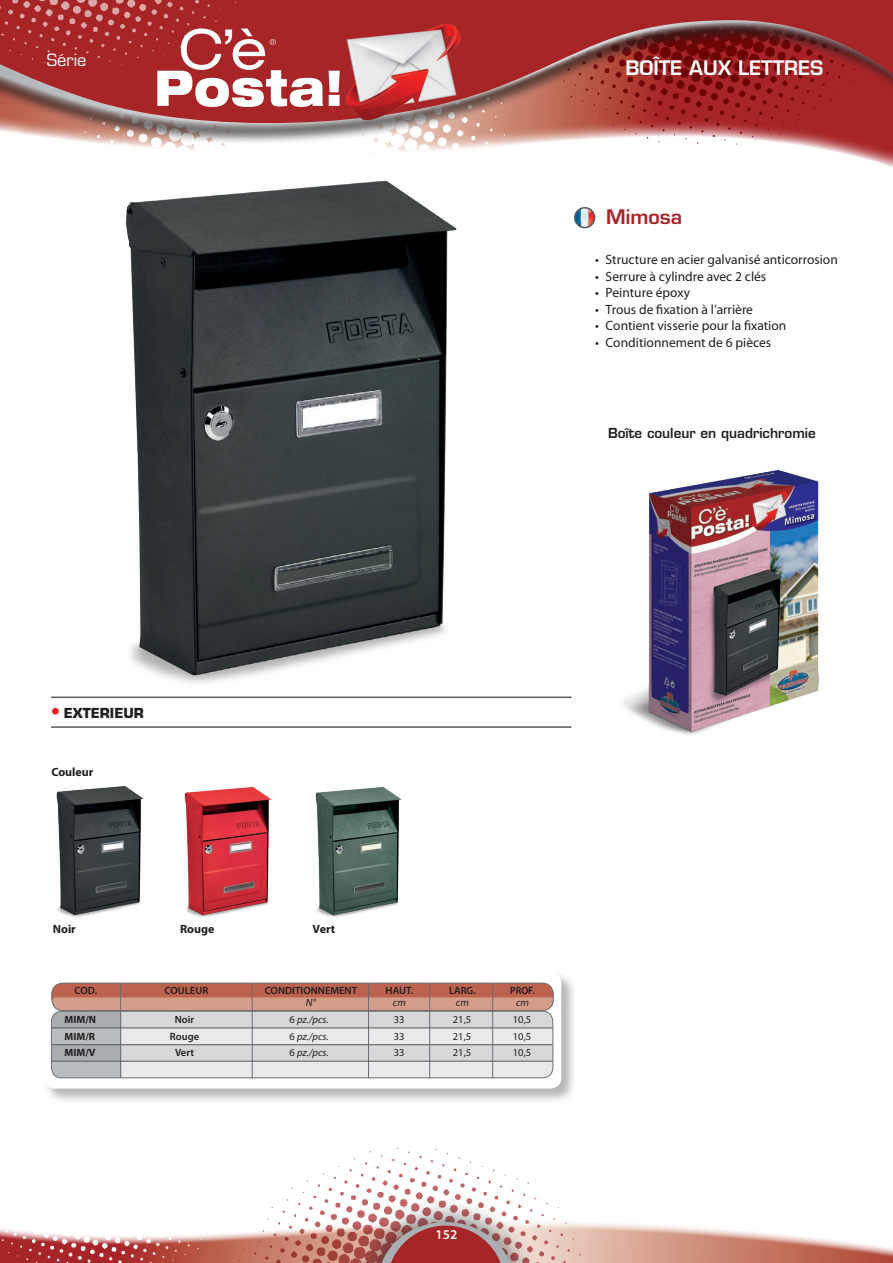
<style>
.page{position:relative;width:893px;height:1263px;background:#fff}
.page>*{position:absolute;margin:0;border:0;box-sizing:border-box;transform-origin:0 0}
.t1{font:600 19.5px "Eurostile LT Std";color:#fff}
.t2{font:600 19.5px "Eurostile LT Std";color:#a72427}
.t3{font:16.5px "Eurostile LT Std";color:#fff}
.t4{font:13.5px "Myriad Pro";color:#231f20}
.t5{font:600 13.5px "Eurostile LT Std";color:#231f20}
.t6{font:700 13.5px "Eurostile LT Std";color:#231f20}
.t7{font:600 13.5px "Myriad Pro";color:#fff}
.t8{font:700 12px "Myriad Pro";color:#231f20}
.t9{font:600 10.5px "Myriad Pro";color:#231f20}
.t10{font:italic 10.5px "Myriad Pro";color:#231f20}
.t11{font:10.5px "Myriad Pro";color:#231f20}
.t12{font:700 10.5px "Myriad Pro";color:#231f20}
.t13{font:600 10.5px "Myriad Pro";color:#231f20;scale:.94 1}
.s1{font-size:18px;color:#ee1d23}
.s2{font-style:normal}
</style>
<div class="page">
<svg style="left:680px;top:1227px;width:213px;height:36px"></svg>
<img style="left:317px;top:1147px;width:363px;height:116px">
<img style="left:0;top:1180px;width:317px;height:83px">
<div style="left:351px;top:1195px;width:189px;height:68px;background:#231f20;opacity:.65"></div>
<img style="left:415px;top:145px;width:478px;height:21px">
<svg style="left:24px;top:134px;width:869px;height:10px"></svg>
<svg style="left:0;top:0;width:893px;height:134px;background:#a13d3b"></svg>
<svg style="left:378px;top:1222px;width:135px;height:41px;background:#a95758"></svg>
<img style="left:0;top:0;width:364px;height:88px">
<div style="left:157px;top:28px;width:194px;height:89px;background:#a72427"></div>
<svg style="left:157px;top:28px;width:166px;height:79px"></svg>
<img style="left:329px;top:17px;width:146px;height:109px">
<img style="left:623px;top:469px;width:197px;height:266px">
<img style="left:93px;top:162px;width:385px;height:537px">
<img style="left:184px;top:786px;width:88px;height:131px">
<img style="left:315px;top:787px;width:87px;height:130px">
<img style="left:56px;top:786px;width:88px;height:131px">
<hr style="left:51px;top:696px;width:520px;height:2px;background:#585c5f">
<hr style="left:51px;top:726px;width:520px;height:2px;background:#585c5f">
<img style="left:575px;top:208px;width:20px;height:20px;border-radius:10px">
<div style="left:574px;top:207px;width:21px;height:21px;border:2px solid #57585a;border-radius:50%"></div>
<div style="left:43px;top:971px;width:534px;height:133px;background:#585c5f;opacity:.45"></div>
<div style="left:44px;top:972px;width:517px;height:116px;background:#fff;border-radius:11px"></div>
<div style="left:52px;top:983px;width:501px;height:27px;background:#bc624f;border-radius:11px"></div>
<svg style="left:51px;top:997px;width:503px;height:81px;background:#d3ccca"></svg>
<div style="left:51px;top:983px;width:503px;height:28px;border:1px solid #6c6d70;border-radius:11px"></div>
<hr style="left:120px;top:983px;width:1px;height:95px;background:#6c6d70">
<hr style="left:252px;top:983px;width:1px;height:95px;background:#6c6d70">
<hr style="left:368px;top:983px;width:1px;height:95px;background:#6c6d70">
<hr style="left:429px;top:983px;width:1px;height:95px;background:#6c6d70">
<hr style="left:492px;top:983px;width:1px;height:95px;background:#6c6d70">
<hr style="left:51px;top:1028px;width:502px;height:1px;background:#57585a">
<hr style="left:51px;top:1061px;width:502px;height:1px;background:#57585a">
<hr style="left:51px;top:1044px;width:502px;height:1px;background:#57585a">
<p class="t3" style="left:47px;top:50px;width:41px">Série</p>
<p class="t1" style="left:626px;top:56px;width:199px">BOÎTE AUX LETTRES</p>
<p class="t2" style="left:606px;top:204px;width:77px">Mimosa</p>
<p class="t4" style="left:595px;top:252px;width:244px">• Structure en acier galvanisé anticorrosion</p>
<p class="t4" style="left:595px;top:269px;width:173px">• Serrure à cylindre avec 2 clés</p>
<p class="t4" style="left:595px;top:285px;width:96px">• Peinture époxy</p>
<p class="t4" style="left:595px;top:302px;width:159px">• Trous de fixation à l’arrière</p>
<p class="t4" style="left:595px;top:318px;width:193px">• Contient visserie pour la fixation</p>
<p class="t4" style="left:595px;top:335px;width:178px">• Conditionnement de 6 pièces</p>
<p class="t5" style="left:608px;top:424px;width:209px">Boîte couleur en quadrichromie</p>
<p class="t6" style="left:50px;top:704px;width:95px"><span class="s1">•</span> EXTERIEUR</p>
<p class="t8" style="left:51px;top:765px;width:44px">Couleur</p>
<p class="t8" style="left:53px;top:922px;width:25px">Noir</p>
<p class="t8" style="left:180px;top:922px;width:36px">Rouge</p>
<p class="t8" style="left:313px;top:923px;width:24px">Vert</p>
<p class="t9" style="left:75px;top:985px;width:24px">COD.</p>
<p class="t9" style="left:164px;top:985px;width:45px">COULEUR</p>
<p class="t9" style="left:265px;top:985px;width:94px">CONDITIONNEMENT</p>
<p class="t9" style="left:386px;top:985px;width:29px">HAUT.</p>
<p class="t9" style="left:449px;top:985px;width:28px">LARG.</p>
<p class="t13" style="left:510px;top:985px;width:28px">PROF.</p>
<p class="t10" style="left:306px;top:997px;width:11px">N°</p>
<p class="t10" style="left:393px;top:997px;width:14px">cm</p>
<p class="t10" style="left:456px;top:997px;width:14px">cm</p>
<p class="t10" style="left:516px;top:997px;width:14px">cm</p>
<p class="t12" style="left:65px;top:1014px;width:33px">MIM/N</p>
<p class="t9" style="left:175px;top:1014px;width:21px">Noir</p>
<p class="t10" style="left:290px;top:1014px;width:41px"><span class="s2">6</span> pz./pcs.</p>
<p class="t11" style="left:394px;top:1014px;width:12px">33</p>
<p class="t11" style="left:453px;top:1014px;width:20px">21,5</p>
<p class="t11" style="left:513px;top:1014px;width:20px">10,5</p>
<p class="t12" style="left:65px;top:1030px;width:32px">MIM/R</p>
<p class="t9" style="left:170px;top:1030px;width:31px">Rouge</p>
<p class="t10" style="left:289px;top:1030px;width:41px"><span class="s2">6</span> pz./pcs.</p>
<p class="t11" style="left:394px;top:1030px;width:12px">33</p>
<p class="t11" style="left:453px;top:1030px;width:20px">21,5</p>
<p class="t11" style="left:513px;top:1030px;width:20px">10,5</p>
<p class="t12" style="left:65px;top:1046px;width:32px">MIM/V</p>
<p class="t9" style="left:175px;top:1047px;width:21px">Vert</p>
<p class="t10" style="left:289px;top:1047px;width:41px"><span class="s2">6</span> pz./pcs.</p>
<p class="t11" style="left:394px;top:1047px;width:12px">33</p>
<p class="t11" style="left:453px;top:1047px;width:20px">21,5</p>
<p class="t11" style="left:513px;top:1047px;width:20px">10,5</p>
<p class="t7" style="left:436px;top:1227px;width:23px">152</p>
</div>
